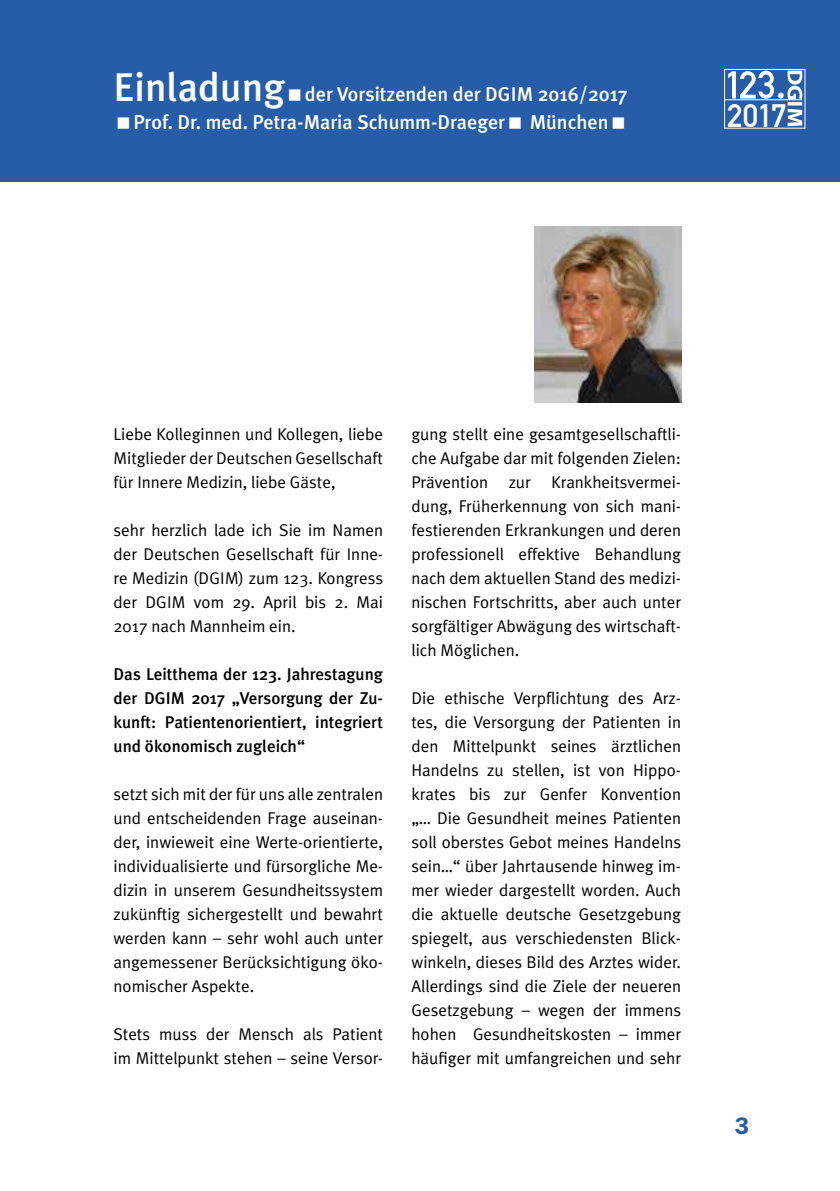
<style>
.page{position:relative;width:840px;height:1191px;background:#fff}
.page>*{position:absolute;margin:0;border:0;box-sizing:border-box;transform-origin:0 0}
.t1{font:500 36.4px "Meta Plus";color:#fff}
.t2{font:32px "DIN Mittelschrift Std";color:#fff}
.t3{font:600 24px "ITC Franklin Gothic Std";color:#275da8}
.t4{font:500 20px/28px "Meta Plus";color:#fff;text-align:center}
.t5{font:17px/24px "Meta Plus Normal";color:#000;text-align:justify}
.t6{font:500 17px/24px "Meta Plus";color:#000;text-align:justify}
.s1{font-size:40px}
</style>
<div class="page">
<div style="left:0;top:0;width:839px;height:181px;background:#275da8"></div>
<div style="left:724px;top:69px;width:80px;height:59px;border:1px solid #fff"></div>
<svg style="left:787px;top:71px;width:14px;height:55px"></svg>
<hr style="left:724px;top:99px;width:77px;height:1px;background:#fff">
<svg style="left:728px;top:71px;width:45px;height:28px"></svg>
<img style="left:534px;top:227px;width:146px;height:176px">
<p class="t4" style="left:113px;top:79px;width:515px"><span class="s1">Einladung</span> der Vorsitzenden der DGIM 2016/2017<br>Prof. Dr. med. Petra-Maria Schumm-Draeger München</p>
<h1 class="t1" style="left:775px;top:64px;width:11px">.</h1>
<h2 class="t2" style="left:726px;top:96px;width:61px">2017</h2>
<p class="t5" style="left:113px;top:422px;width:271px">Liebe Kolleginnen und Kollegen, liebe Mitglieder der Deutschen Gesellschaft für Innere Medizin, liebe Gäste,</p>
<p class="t5" style="left:113px;top:518px;width:271px">sehr herzlich lade ich Sie im Namen der Deutschen Gesellschaft für Inne&shy;re Medizin (DGIM) zum 123. Kongress der DGIM vom 29. April bis 2. Mai 2017 nach Mannheim ein.</p>
<p class="t6" style="left:113px;top:662px;width:271px">Das Leitthema der 123. Jahrestagung der DGIM 2017 „Versorgung der Zu&shy;kunft: Patientenorientiert, integriert und ökonomisch zugleich“</p>
<p class="t5" style="left:113px;top:782px;width:271px">setzt sich mit der für uns alle zentralen und entscheidenden Frage auseinan&shy;der, inwieweit eine Werte-orientierte, individualisierte und fürsorgliche Me&shy;dizin in unserem Gesundheitssystem zukünftig sichergestellt und bewahrt werden kann – sehr wohl auch unter angemessener Berücksichtigung öko&shy;nomischer Aspekte.</p>
<p class="t5" style="left:113px;top:1022px;width:271px">Stets muss der Mensch als Patient im Mittelpunkt stehen – seine Versor-</p>
<p class="t5" style="left:411px;top:422px;width:271px">gung stellt eine gesamtgesellschaftli&shy;che Aufgabe dar mit folgenden Zielen:<br>Prävention zur Krankheitsvermei&shy;dung, Früherkennung von sich mani&shy;festierenden Erkrankungen und deren professionell effektive Behandlung nach dem aktuellen Stand des medizi&shy;nischen Fortschritts, aber auch unter sorgfältiger Abwägung des wirtschaft&shy;lich Möglichen.</p>
<p class="t5" style="left:411px;top:686px;width:271px">Die ethische Verpflichtung des Arz&shy;tes, die Versorgung der Patienten in den Mittelpunkt seines ärztlichen Handelns zu stellen, ist von Hippo&shy;krates bis zur Genfer Konvention „… Die Gesundheit meines Patienten soll oberstes Gebot meines Handelns sein…“ über Jahrtausende hinweg im&shy;mer wieder dargestellt worden. Auch die aktuelle deutsche Gesetzgebung spiegelt, aus verschiedensten Blick&shy;winkeln, dieses Bild des Arztes wider.<br>Allerdings sind die Ziele der neueren Gesetzgebung – wegen der immens hohen Gesundheitskosten – immer häufiger mit umfangreichen und sehr</p>
<h3 class="t3" style="left:734px;top:1111px;width:16px">3</h3>
</div>
